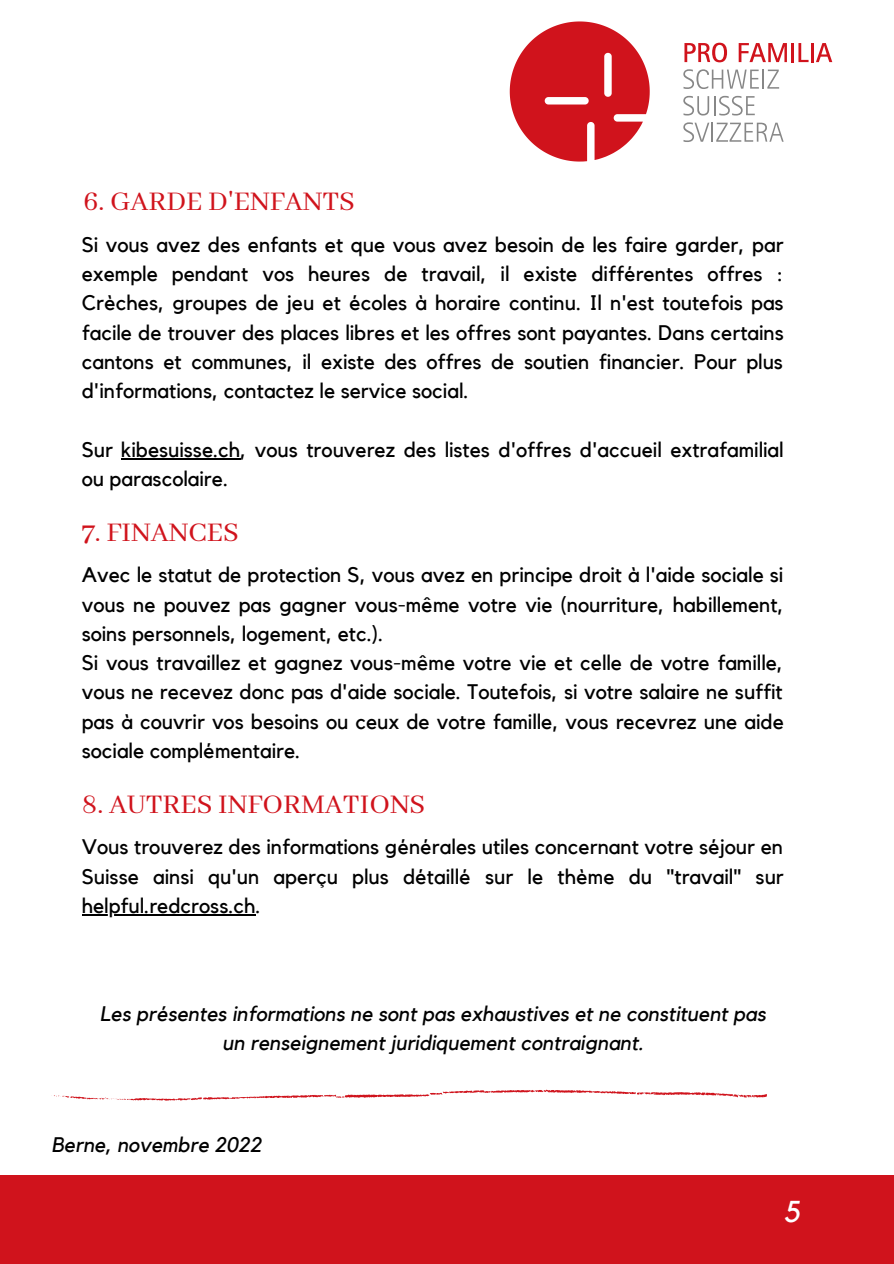
<style>
.page{position:relative;width:894px;height:1264px;background:#fff}
.page>*{position:absolute;margin:0;border:0;box-sizing:border-box;transform-origin:0 0}
.t1{font:30px "Abhaya Libre";color:#d0131c}
.t2{font:italic 30px "Kollektif";color:#fff}
.t3{font:21px/29.2px "Kollektif";color:#000;text-align:justify}
.t4{font:italic 21px/29.2px "Kollektif";color:#000;text-align:center}
</style>
<div class="page">
<div style="left:0;top:1175px;width:893px;height:88px;background:#d0131c"></div>
<svg style="left:684px;top:43px;width:42px;height:19px"></svg>
<svg style="left:738px;top:43px;width:70px;height:19px"></svg>
<hr style="left:810px;top:43px;width:3px;height:19px;background:#d0131c">
<svg style="left:816px;top:43px;width:16px;height:19px"></svg>
<svg style="left:683px;top:69px;width:96px;height:20px"></svg>
<svg style="left:683px;top:96px;width:71px;height:19px"></svg>
<svg style="left:683px;top:122px;width:100px;height:20px"></svg>
<svg style="left:509px;top:21px;width:140px;height:140px"></svg>
<hr style="left:121px;top:458px;width:119px;height:1px;background:#000">
<hr style="left:82px;top:914px;width:173px;height:1px;background:#000">
<svg style="left:51px;top:1089px;width:715px;height:11px"></svg>
<h1 class="t1" style="left:84px;top:185px;width:273px">6. GARDE D'ENFANTS</h1>
<p class="t3" style="left:82px;top:231px;width:703px">Si vous avez des enfants et que vous avez besoin de les faire garder, par exemple pendant vos heures de travail, il existe différentes offres :<br>Crèches, groupes de jeu et écoles à horaire continu. Il n'est toutefois pas facile de trouver des places libres et les offres sont payantes. Dans certains cantons et communes, il existe des offres de soutien financier. Pour plus d'informations, contactez le service social.</p>
<p class="t3" style="left:82px;top:436px;width:703px">Sur kibesuisse.ch, vous trouverez des listes d'offres d'accueil extrafamilial ou parascolaire.</p>
<h1 class="t1" style="left:82px;top:515px;width:158px">7. FINANCES</h1>
<p class="t3" style="left:82px;top:561px;width:703px;text-align:left">Avec le statut de protection S, vous avez en principe droit à l'aide sociale si vous ne pouvez pas gagner vous-même votre vie (nourriture, habillement, soins personnels, logement, etc.).<br>Si vous travaillez et gagnez vous-même votre vie et celle de votre famille, vous ne recevez donc pas d'aide sociale. Toutefois, si votre salaire ne suffit pas à couvrir vos besoins ou ceux de votre famille, vous recevrez une aide sociale complémentaire.</p>
<h1 class="t1" style="left:82px;top:787px;width:345px">8. AUTRES INFORMATIONS</h1>
<p class="t3" style="left:82px;top:833px;width:703px">Vous trouverez des informations générales utiles concernant votre séjour en Suisse ainsi qu'un aperçu plus détaillé sur le thème du "travail" sur helpful.redcross.ch.</p>
<p class="t4" style="left:100px;top:999px;width:667px">Les présentes informations ne sont pas exhaustives et ne constituent pas un renseignement juridiquement contraignant.</p>
<p class="t4" style="left:51px;top:1130px;width:211px">Berne, novembre 2022</p>
<h1 class="t2" style="left:783px;top:1197px;width:18px">5</h1>
</div>
